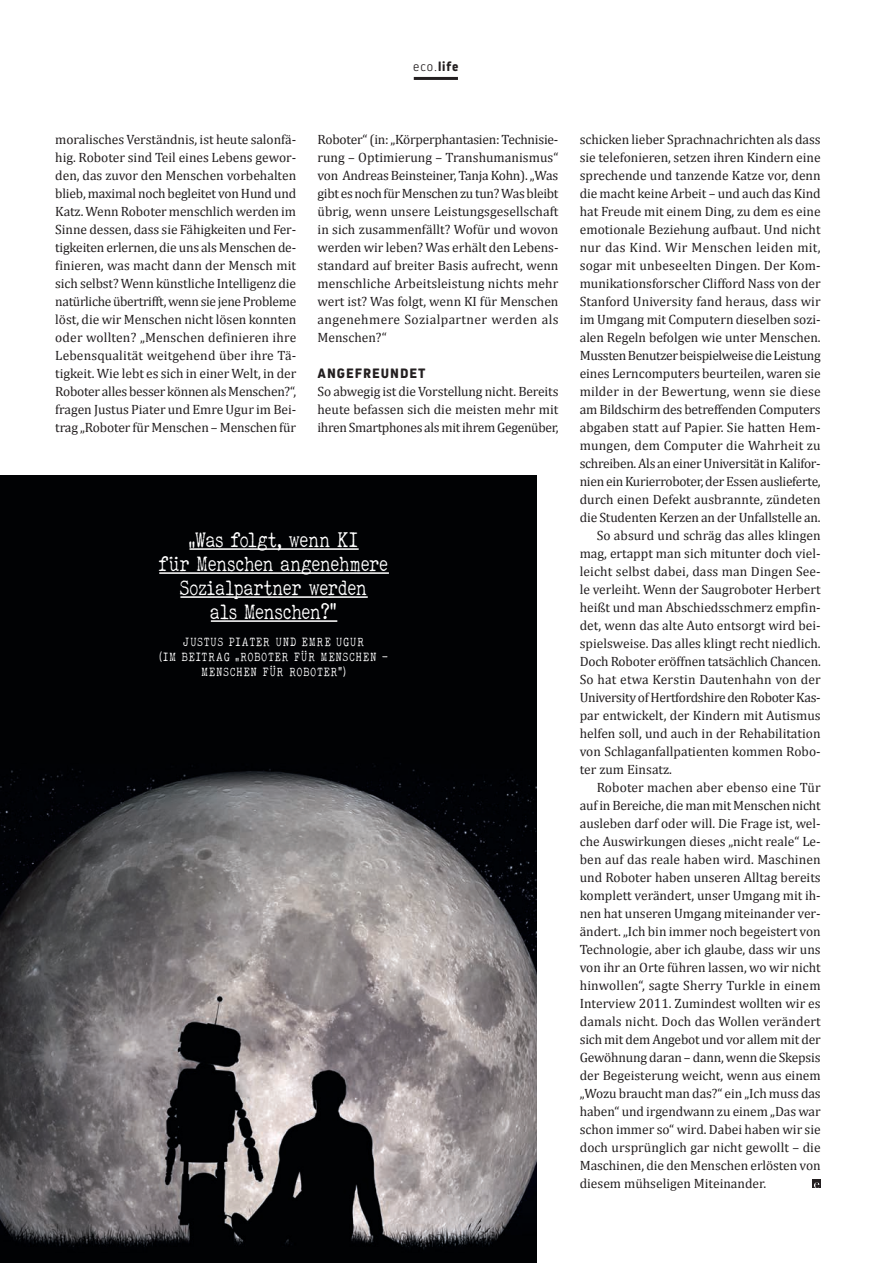
<style>
.page{position:relative;width:893px;height:1263px;background:#fff}
.page>*{position:absolute;margin:0;border:0;box-sizing:border-box;transform-origin:0 0}
.t1{font:21px/24px "ELEGANTTYPEWRITER";letter-spacing:-.01em;color:#fff;text-align:center}
.t2{font:800 14.25px "Kiro";letter-spacing:.07em;color:#231f20}
.t3{font:13.5px/18px "Cambria";color:#231f20;text-align:justify}
.t4{font:13.5px "Cambria";letter-spacing:-.02em;color:#231f20}
.t5{font:13.5px "Cambria";letter-spacing:-.025em;color:#231f20}
.t6{font:13.5px "Cambria";letter-spacing:.02em;color:#231f20}
.t7{font:300 13.5px "Kiro";color:#231f20}
.t8{font:12px/15px "ELEGANTTYPEWRITER";letter-spacing:.08em;color:#fff;text-align:center}
.s1{font-weight:800}
</style>
<div class="page">
<hr style="left:414px;top:77px;width:44px;height:3px;background:#231f20">
<svg style="left:813px;top:1180px;width:8px;height:8px"></svg>
<svg style="left:814px;top:1182px;width:5px;height:6px"></svg>
<img style="left:0;top:475px;width:536px;height:788px">
<hr style="left:189px;top:548px;width:170px;height:2px;background:#fff">
<hr style="left:159px;top:572px;width:230px;height:2px;background:#fff">
<hr style="left:180px;top:596px;width:188px;height:2px;background:#fff">
<hr style="left:211px;top:620px;width:126px;height:2px;background:#fff">
<p class="t7" style="left:413px;top:58px;width:47px">eco.<span class="s1">life</span></p>
<p class="t3" style="left:55px;top:130px;width:243px">moralisches Verständnis, ist heute salonfä&shy;hig. Roboter sind Teil eines Lebens gewor&shy;den, das zuvor den Menschen vorbehalten blieb, maximal noch begleitet von Hund und Katz. Wenn Roboter menschlich werden im Sinne dessen, dass sie Fähigkeiten und Fer&shy;tigkeiten erlernen, die uns als Menschen de&shy;finieren, was macht dann der Mensch mit sich selbst? Wenn künstliche Intelligenz die natürliche übertrifft, wenn sie jene Probleme löst, die wir Menschen nicht lösen konnten oder wollten? „Menschen definieren ihre Lebensqualität weitgehend über ihre Tä&shy;tigkeit. Wie lebt es sich in einer Welt, in der Roboter alles besser können als Menschen?“, fragen Justus Piater und Emre Ugur im Bei&shy;trag „Roboter für Menschen – Menschen für</p>
<p class="t3" style="left:317px;top:130px;width:242px">Roboter“ (in: „Körperphantasien: Technisie&shy;rung – Optimierung – Transhumanismus“ von Andreas Beinsteiner, Tanja Kohn). „Was gibt es noch für Menschen zu tun? Was bleibt übrig, wenn unsere Leistungsgesellschaft in sich zusammenfällt? Wofür und wovon werden wir leben? Was erhält den Lebens&shy;standard auf breiter Basis aufrecht, wenn menschliche Arbeitsleistung nichts mehr wert ist? Was folgt, wenn KI für Menschen angenehmere Sozialpartner werden als Menschen?“</p>
<p class="t2" style="left:317px;top:365px;width:110px">ANGEFREUNDET</p>
<p class="t3" style="left:317px;top:382px;width:243px">So abwegig ist die Vorstellung nicht. Bereits heute befassen sich die meisten mehr mit ihren Smartphones als mit ihrem Gegenüber,</p>
<h1 class="t1" style="left:159px;top:528px;width:231px">„Was folgt, wenn KI<br>für Menschen angenehmere<br>Sozialpartner werden<br>als Menschen?“</h1>
<p class="t8" style="left:160px;top:634px;width:230px">JUSTUS PIATER UND EMRE UGUR<br>(IM BEITRAG „ROBOTER FÜR MENSCHEN –<br>MENSCHEN FÜR ROBOTER“)</p>
<p class="t3" style="left:580px;top:130px;width:242px">schicken lieber Sprachnachrichten als dass</p>
<p class="t3" style="left:580px;top:148px;width:242px">sie telefonieren, setzen ihren Kindern eine</p>
<p class="t3" style="left:580px;top:166px;width:242px">sprechende und tanzende Katze vor, denn</p>
<p class="t3" style="left:580px;top:184px;width:243px">die macht keine Arbeit – und auch das Kind</p>
<p class="t3" style="left:580px;top:202px;width:242px">hat Freude mit einem Ding, zu dem es eine</p>
<p class="t3" style="left:580px;top:220px;width:242px">emotionale Beziehung aufbaut. Und nicht</p>
<p class="t6" style="left:580px;top:239px;width:242px">nur das Kind. Wir Menschen leiden mit,</p>
<p class="t3" style="left:580px;top:256px;width:242px">sogar mit unbeseelten Dingen. Der Kom-</p>
<p class="t3" style="left:580px;top:274px;width:242px">munikationsforscher Clifford Nass von der</p>
<p class="t3" style="left:580px;top:292px;width:242px">Stanford University fand heraus, dass wir</p>
<p class="t3" style="left:580px;top:310px;width:243px">im Umgang mit Computern dieselben sozi-</p>
<p class="t3" style="left:580px;top:328px;width:242px">alen Regeln befolgen wie unter Menschen.</p>
<p class="t5" style="left:580px;top:347px;width:242px">Mussten Benutzer beispielweise die Leistung</p>
<p class="t3" style="left:580px;top:364px;width:242px">eines Lerncomputers beurteilen, waren sie</p>
<p class="t3" style="left:580px;top:382px;width:242px">milder in der Bewertung, wenn sie diese</p>
<p class="t3" style="left:580px;top:400px;width:242px">am Bildschirm des betreffenden Computers</p>
<p class="t3" style="left:580px;top:418px;width:242px">abgaben statt auf Papier. Sie hatten Hem-</p>
<p class="t3" style="left:580px;top:436px;width:242px">mungen, dem Computer die Wahrheit zu</p>
<p class="t4" style="left:580px;top:455px;width:242px">schreiben. Als an einer Universität in Kalifor-</p>
<p class="t4" style="left:580px;top:473px;width:242px">nien ein Kurierroboter, der Essen auslieferte,</p>
<p class="t3" style="left:580px;top:490px;width:242px">durch einen Defekt ausbrannte, zündeten</p>
<p class="t3" style="left:580px;top:508px;width:242px">die Studenten Kerzen an der Unfallstelle an.</p>
<p class="t3" style="left:597px;top:526px;width:225px">So absurd und schräg das alles klingen</p>
<p class="t3" style="left:580px;top:544px;width:242px">mag, ertappt man sich mitunter doch viel-</p>
<p class="t3" style="left:580px;top:562px;width:242px">leicht selbst dabei, dass man Dingen See-</p>
<p class="t3" style="left:580px;top:580px;width:242px">le verleiht. Wenn der Saugroboter Herbert</p>
<p class="t3" style="left:580px;top:598px;width:242px">heißt und man Abschiedsschmerz empfin-</p>
<p class="t3" style="left:580px;top:616px;width:242px">det, wenn das alte Auto entsorgt wird bei-</p>
<p class="t3" style="left:580px;top:634px;width:242px">spielsweise. Das alles klingt recht niedlich.</p>
<p class="t3" style="left:580px;top:652px;width:243px">Doch Roboter eröffnen tatsächlich Chancen.</p>
<p class="t3" style="left:580px;top:670px;width:242px">So hat etwa Kerstin Dautenhahn von der</p>
<p class="t5" style="left:580px;top:689px;width:242px">University of Hertfordshire den Roboter Kas-</p>
<p class="t3" style="left:580px;top:706px;width:242px">par entwickelt, der Kindern mit Autismus</p>
<p class="t3" style="left:580px;top:724px;width:242px">helfen soll, und auch in der Rehabilitation</p>
<p class="t3" style="left:580px;top:742px;width:242px">von Schlaganfallpatienten kommen Robo-</p>
<p class="t3" style="left:580px;top:760px;width:94px">ter zum Einsatz.</p>
<p class="t3" style="left:597px;top:778px;width:225px">Roboter machen aber ebenso eine Tür</p>
<p class="t3" style="left:580px;top:796px;width:242px">auf in Bereiche, die man mit Menschen nicht</p>
<p class="t3" style="left:580px;top:814px;width:242px">ausleben darf oder will. Die Frage ist, wel-</p>
<p class="t3" style="left:580px;top:832px;width:242px">che Auswirkungen dieses „nicht reale“ Le-</p>
<p class="t3" style="left:580px;top:850px;width:243px">ben auf das reale haben wird. Maschinen</p>
<p class="t3" style="left:580px;top:868px;width:242px">und Roboter haben unseren Alltag bereits</p>
<p class="t3" style="left:580px;top:886px;width:242px">komplett verändert, unser Umgang mit ih-</p>
<p class="t3" style="left:580px;top:904px;width:242px">nen hat unseren Umgang miteinander ver-</p>
<p class="t3" style="left:580px;top:922px;width:242px">ändert. „Ich bin immer noch begeistert von</p>
<p class="t3" style="left:580px;top:940px;width:242px">Technologie, aber ich glaube, dass wir uns</p>
<p class="t3" style="left:580px;top:958px;width:242px">von ihr an Orte führen lassen, wo wir nicht</p>
<p class="t3" style="left:580px;top:976px;width:242px">hinwollen“, sagte Sherry Turkle in einem</p>
<p class="t3" style="left:580px;top:994px;width:242px">Interview 2011. Zumindest wollten wir es</p>
<p class="t3" style="left:580px;top:1012px;width:242px">damals nicht. Doch das Wollen verändert</p>
<p class="t3" style="left:580px;top:1030px;width:242px">sich mit dem Angebot und vor allem mit der</p>
<p class="t3" style="left:580px;top:1048px;width:242px">Gewöhnung daran – dann, wenn die Skepsis</p>
<p class="t3" style="left:580px;top:1066px;width:242px">der Begeisterung weicht, wenn aus einem</p>
<p class="t3" style="left:580px;top:1084px;width:242px">„Wozu braucht man das?“ ein „Ich muss das</p>
<p class="t3" style="left:580px;top:1102px;width:242px">haben“ und irgendwann zu einem „Das war</p>
<p class="t3" style="left:580px;top:1120px;width:242px">schon immer so“ wird. Dabei haben wir sie</p>
<p class="t3" style="left:580px;top:1138px;width:242px">doch ursprünglich gar nicht gewollt – die</p>
<p class="t3" style="left:580px;top:1156px;width:242px">Maschinen, die den Menschen erlösten von</p>
<p class="t3" style="left:580px;top:1174px;width:188px">diesem mühseligen Miteinander.</p>
</div>
